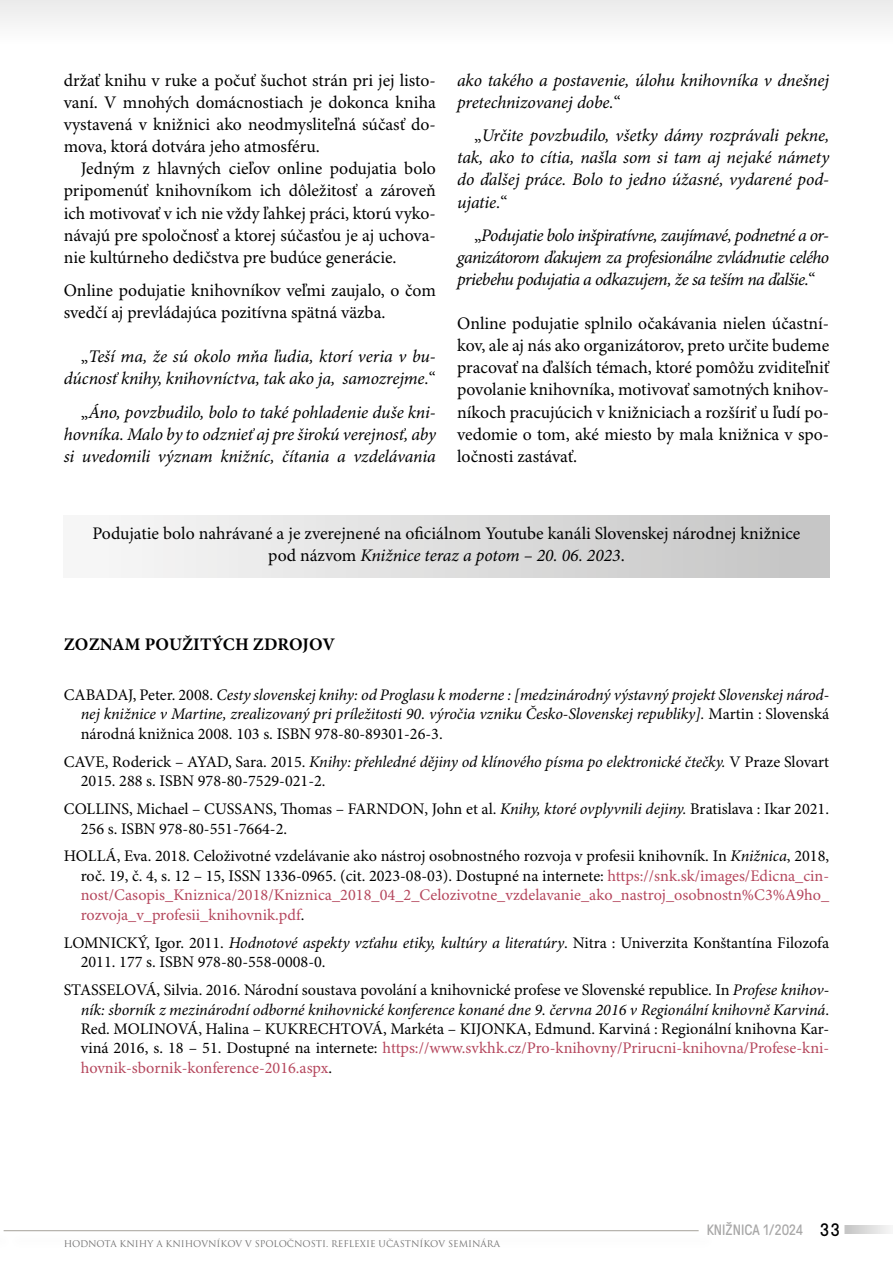
<style>
.page{position:relative;width:893px;height:1263px;background:#fff}
.page>*{position:absolute;margin:0;border:0;box-sizing:border-box;transform-origin:0 0}
.t1{font:17.7px/22px "Minion Pro";color:#000;text-align:justify}
.t2{font:italic 17.7px/22px "Minion Pro";letter-spacing:-.01em;color:#000;text-align:justify}
.t3{font:700 17.7px "Minion Pro";letter-spacing:.01em;color:#000}
.t4{font:16.2px/19.5px "Minion Pro";color:#000}
.t5{font:16.2px/19.5px "Minion Pro";color:#b5475d;text-align:justify}
.t6{font:italic 16.2px/19.5px "Minion Pro";letter-spacing:-.005em;color:#000;text-align:justify}
.t7{font:15px "GT Pressura";color:#706f6f}
.t8{font:9px "Trajan Pro";color:#706f6f}
.s1{font-style:normal}
.s2{font-style:italic}
.s3{color:#000}
.s4{font-style:italic;color:#000}
.s5{color:#b5475d}
.s6{font-size:18px;color:#000}
</style>
<div class="page">
<hr style="left:0;top:0;width:2px;height:44px;background:#e3e3e3">
<svg style="left:844px;top:1225px;width:46px;height:9px"></svg>
<div style="left:2px;top:0;width:891px;height:44px;background:#f4f4f4"></div>
<hr style="left:4px;top:1230px;width:695px;height:1px;background:#a5a29a">
<div style="left:64px;top:515px;width:765px;height:62px;background:linear-gradient(to right,#f9f9f9,#c4c4c4)"></div>
<p class="t1" style="left:64px;top:70px;width:374px">držať knihu v ruke a počuť šuchot strán pri jej listo&shy;vaní. V mnohých domácnostiach je dokonca kniha vystavená v knižnici ako neodmysliteľná súčasť do&shy;mova, ktorá dotvára jeho atmosféru.</p>
<p class="t1" style="left:64px;top:158px;width:374px;text-indent:17px">Jedným z hlavných cieľov online podujatia bolo pripomenúť knihovníkom ich dôležitosť a zároveň ich motivovať v ich nie vždy ľahkej práci, ktorú vyko&shy;návajú pre spoločnosť a ktorej súčasťou je aj uchova&shy;nie kultúrneho dedičstva pre budúce generácie.</p>
<p class="t1" style="left:64px;top:280px;width:374px">Online podujatie knihovníkov veľmi zaujalo, o čom svedčí aj prevládajúca pozitívna spätná väzba.</p>
<p class="t2" style="left:64px;top:346px;width:374px;text-align:right"><span class="s1">„</span>Teší ma, že sú okolo mňa ľudia, ktorí veria v bu&shy;dúcnosť knihy, knihovníctva, tak ako ja, samozrejme.<span class="s1">“</span></p>
<p class="t2" style="left:64px;top:402px;width:374px;text-indent:17px"><span class="s1">„</span>Áno, povzbudilo, bolo to také pohladenie duše kni&shy;hovníka. Malo by to odznieť aj pre širokú verejnosť, aby si uvedomili význam knižníc, čítania a vzdelávania</p>
<p class="t2" style="left:457px;top:70px;width:374px">ako takého a postavenie, úlohu knihovníka v dnešnej pretechnizovanej dobe.<span class="s1">“</span></p>
<p class="t2" style="left:457px;top:125px;width:374px;text-indent:17px"><span class="s1">„</span>Určite povzbudilo, všetky dámy rozprávali pekne, tak, ako to cítia, našla som si tam aj nejaké námety do ďalšej práce. Bolo to jedno úžasné, vydarené pod&shy;ujatie.<span class="s1">“</span></p>
<p class="t2" style="left:457px;top:225px;width:374px;text-indent:17px"><span class="s1">„</span>Podujatie bolo inšpiratívne, zaujímavé, podnetné a or&shy;ganizátorom ďakujem za profesionálne zvládnutie celého priebehu podujatia a odkazujem, že sa teším na ďalšie.<span class="s1">“</span></p>
<p class="t1" style="left:457px;top:313px;width:374px">Online podujatie splnilo očakávania nielen účastní&shy;kov, ale aj nás ako organizátorov, preto určite budeme pracovať na ďalších témach, ktoré pomôžu zviditeľniť povolanie knihovníka, motivovať samotných knihov&shy;níkoch pracujúcich v knižniciach a rozšíriť u ľudí po&shy;vedomie o tom, aké miesto by mala knižnica v spo&shy;ločnosti zastávať.</p>
<p class="t1" style="left:92px;top:523px;width:709px;text-align:center">Podujatie bolo nahrávané a je zverejnené na oficiálnom Youtube kanáli Slovenskej národnej knižnice pod názvom <span class="s2">Knižnice teraz a potom – 20. 06. 2023</span>.</p>
<p class="t3" style="left:64px;top:633px;width:273px">ZOZNAM POUŽITÝCH ZDROJOV</p>
<p class="t6" style="left:81px;top:685px;width:750px;text-indent:-17px"><span class="s1">CABADAJ, Peter. 2008.</span> Cesty slovenskej knihy: od Proglasu k moderne : [medzinárodný výstavný projekt Slovenskej národ&shy;nej knižnice v Martine, zrealizovaný pri príležitosti 90. výročia vzniku Česko-Slovenskej republiky]. <span class="s1">Martin : Slovenská národná knižnica 2008. 103 s. ISBN 978-80-89301-26-3.</span></p>
<p class="t4" style="left:81px;top:752px;width:750px;text-indent:-17px">CAVE, Roderick – AYAD, Sara. 2015. <span class="s2">Knihy: přehledné dějiny od klínového písma po elektronické čtečky.</span> V Praze Slovart<br>2015. 288 s. ISBN 978-80-7529-021-2.</p>
<p class="t4" style="left:81px;top:800px;width:750px;text-indent:-17px">COLLINS, Michael – CUSSANS, Thomas – FARNDON, John et al. <span class="s2">Knihy, ktoré ovplyvnili dejiny.</span> Bratislava : Ikar 2021.<br>256 s. ISBN 978-80-551-7664-2.</p>
<p class="t5" style="left:81px;top:847px;width:750px;text-indent:-17px"><span class="s3">HOLLÁ, Eva. 2018. Celoživotné vzdelávanie ako nástroj osobnostného rozvoja v profesii knihovník. In</span> <span class="s4">Knižnica</span><span class="s3">, 2018, roč. 19, č. 4, s. 12 – 15, ISSN 1336-0965. (cit. 2023-08-03). Dostupné na internete:</span> https://snk.sk/images/Edicna_cin&shy;nost/Casopis_Kniznica/2018/Kniznica_2018_04_2_Celozivotne_vzdelavanie_ako_nastroj_osobnostn%C3%A9ho_ rozvoja_v_profesii_knihovnik.pdf<span class="s3">.</span></p>
<p class="t4" style="left:81px;top:933px;width:750px;text-indent:-17px">LOMNICKÝ, Igor. 2011. <span class="s2">Hodnotové aspekty vzťahu etiky, kultúry a literatúry</span>. Nitra : Univerzita Konštantína Filozofa<br>2011. 177 s. ISBN 978-80-558-0008-0.</p>
<p class="t4" style="left:81px;top:981px;width:750px;text-align:justify;text-indent:-17px">STASSELOVÁ, Silvia. 2016. Národní soustava povolání a knihovnické profese ve Slovenské republice. In <span class="s2">Profese knihov&shy;ník: sborník z mezinárodní odborné knihovnické konference konané dne 9. června 2016 v Regionální knihovně Karviná</span>.<br>Red. MOLINOVÁ, Halina – KUKRECHTOVÁ, Markéta – KIJONKA, Edmund. Karviná : Regionální knihovna Kar&shy;viná 2016, s. 18 – 51. Dostupné na internete: <span class="s5">https://www.svkhk.cz/Pro-knihovny/Prirucni-knihovna/Profese-kni&shy;hovnik-sbornik-konference-2016.aspx</span>.</p>
<p class="t8" style="left:64px;top:1238px;width:438px">HODNOTA KNIHY A KNIHOVNÍKOV V SPOLOČNOSTI. REFLEXIE UČASTNÍKOV SEMINÁRA</p>
<p class="t7" style="left:706px;top:1218px;width:135px">KNIŽNICA 1/2024 <span class="s6">33</span></p>
</div>
